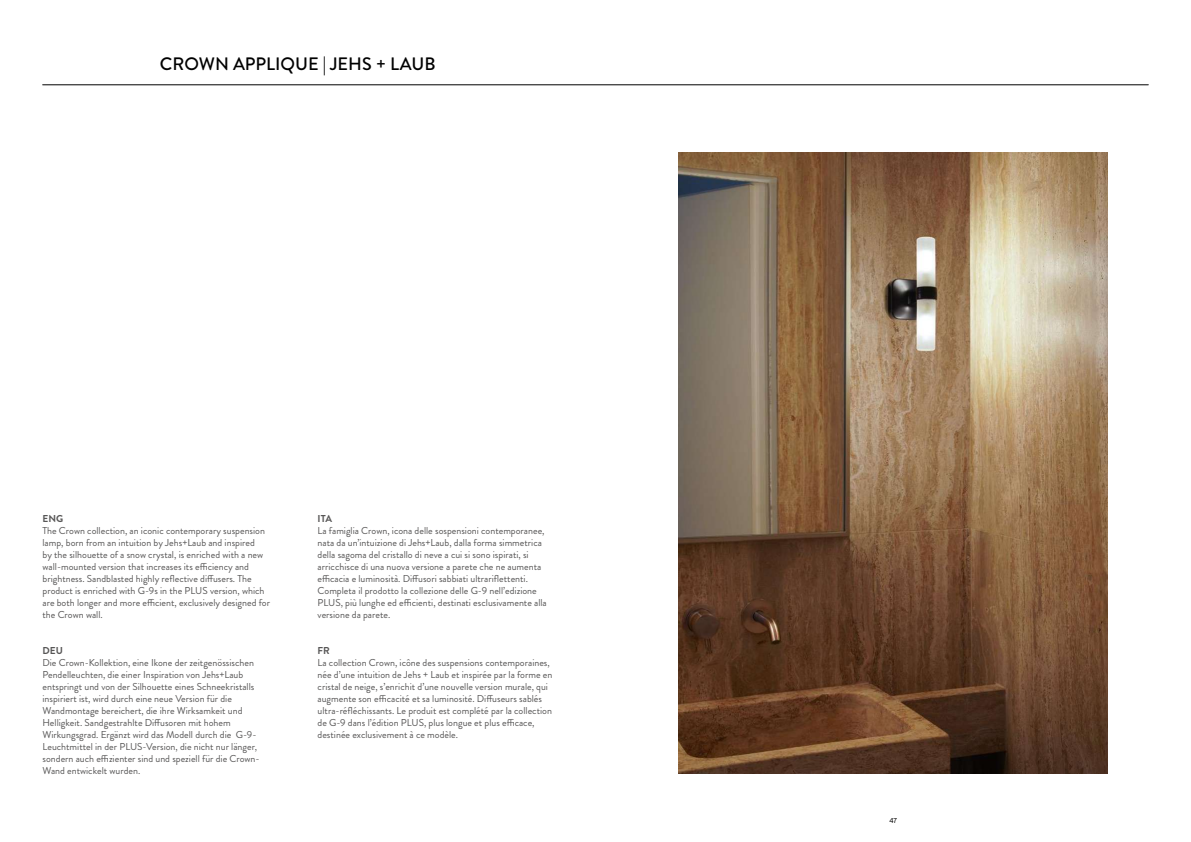
<style>
.page{position:relative;width:1191px;height:842px;background:#fff}
.page>*{position:absolute;margin:0;border:0;box-sizing:border-box;transform-origin:0 0}
.t1{font:500 18px "Brandon Grotesque";color:#000}
.t2{font:10px/12px "Brandon Grotesque";color:#575656}
.t3{font:700 10px "Brandon Grotesque";color:#575656}
.t4{font:7px "Helvetica Now Display";color:#000}
</style>
<div class="page">
<hr style="left:43px;top:85px;width:1105px;height:1px;background:#000">
<img style="left:678px;top:152px;width:429px;height:622px">
<h1 class="t1" style="left:160px;top:51px;width:277px">CROWN APPLIQUE | JEHS + LAUB</h1>
<p class="t3" style="left:43px;top:512px;width:22px">ENG</p>
<p class="t2" style="left:43px;top:525px;width:229px">The Crown collection, an iconic contemporary suspension lamp, born from an intuition by Jehs+Laub and inspired<br>by the silhouette of a snow crystal, is enriched with a new wall-mounted version that increases its efficiency and brightness. Sandblasted highly reflective diffusers. The product is enriched with G-9s in the PLUS version, which are both longer and more efficient, exclusively designed for the Crown wall.</p>
<p class="t3" style="left:43px;top:643px;width:22px">DEU</p>
<p class="t2" style="left:43px;top:657px;width:219px">Die Crown-Kollektion, eine Ikone der zeitgenössischen Pendelleuchten, die einer Inspiration von Jehs+Laub entspringt und von der Silhouette eines Schneekristalls inspiriert ist, wird durch eine neue Version für die Wandmontage bereichert, die ihre Wirksamkeit und Helligkeit. Sandgestrahlte Diffusoren mit hohem Wirkungsgrad. Ergänzt wird das Modell durch die G-9- Leuchtmittel in der PLUS-Version, die nicht nur länger, sondern auch effizienter sind und speziell für die Crown-Wand entwickelt wurden.</p>
<p class="t3" style="left:317px;top:512px;width:16px">ITA</p>
<p class="t2" style="left:317px;top:525px;width:231px">La famiglia Crown, icona delle sospensioni contemporanee, nata da un’intuizione di Jehs+Laub, dalla forma simmetrica della sagoma del cristallo di neve a cui si sono ispirati, si arricchisce di una nuova versione a parete che ne aumenta efficacia e luminosità. Diffusori sabbiati ultrariflettenti.<br>Completa il prodotto la collezione delle G-9 nell’edizione PLUS, più lunghe ed efficienti, destinati esclusivamente alla versione da parete.</p>
<p class="t3" style="left:317px;top:643px;width:14px">FR</p>
<p class="t2" style="left:317px;top:657px;width:236px">La collection Crown, icône des suspensions contemporaines, née d’une intuition de Jehs + Laub et inspirée par la forme en cristal de neige, s’enrichit d’une nouvelle version murale, qui augmente son efficacité et sa luminosité. Diffuseurs sablés ultra-réfléchissants. Le produit est complété par la collection de G-9 dans l’édition PLUS, plus longue et plus efficace, destinée exclusivement à ce modèle.</p>
<p class="t4" style="left:889px;top:815px;width:9px">47</p>
</div>
